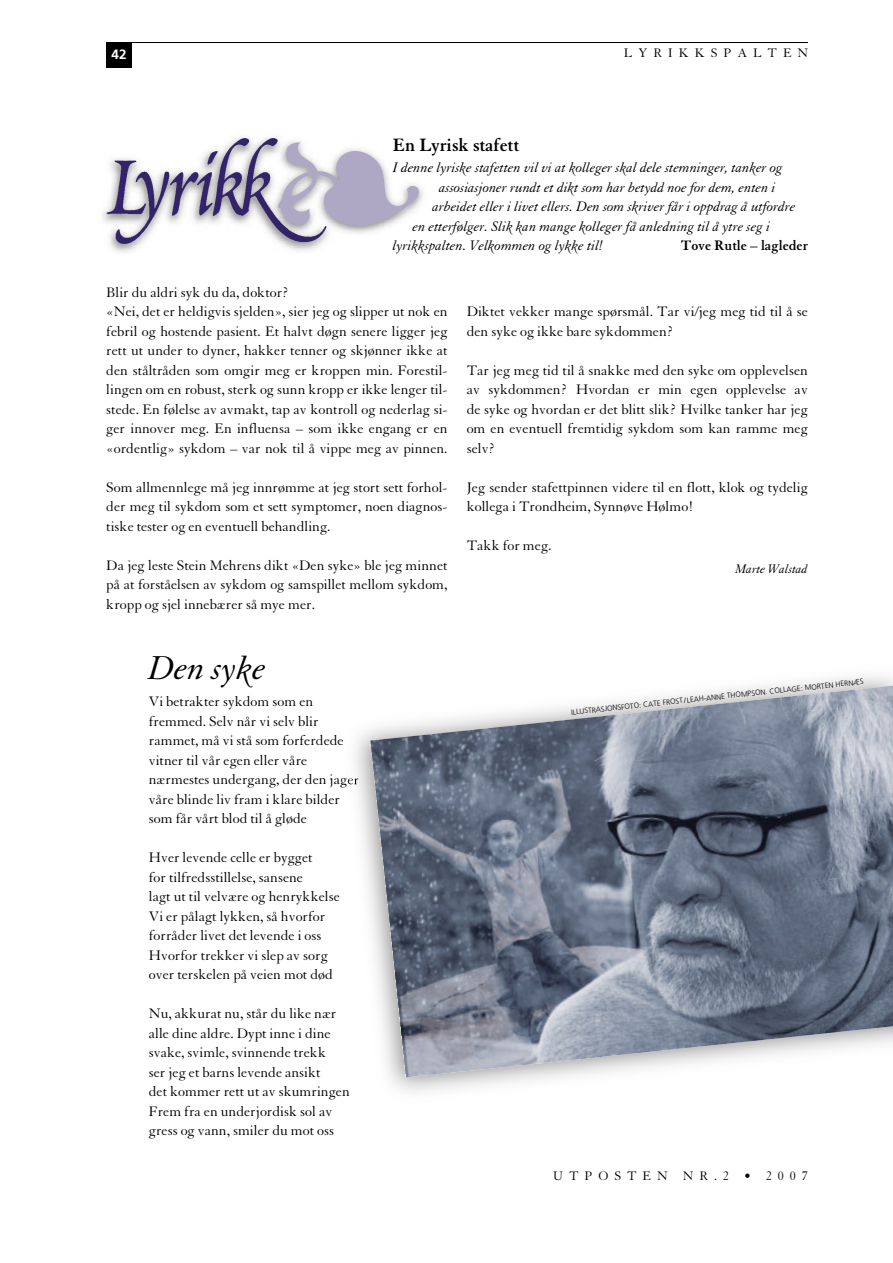
<style>
.page{position:relative;width:893px;height:1263px;background:#fff}
.page>*{position:absolute;margin:0;border:0;box-sizing:border-box;transform-origin:0 0}
.t1{font:italic 36px "Granjon";color:#000}
.t2{font:700 19.5px "Granjon";color:#000}
.t3{font:15px/19.5px "Granjon";color:#000}
.t4{font:italic 15px "Granjon";color:#000}
.t5{font:700 15px "Granjon";color:#000}
.t6{font:13.5px "Granjon";letter-spacing:.445em;color:#000}
.t7{font:italic 13.5px "Granjon";color:#000}
.t8{font:700 13.5px "Frutiger";color:#fff}
.t9{font:300 7.5px "Frutiger";color:#000}
</style>
<div class="page">
<div style="left:106px;top:43px;width:26px;height:25px;background:#000"></div>
<hr style="left:106px;top:42px;width:702px;height:1px;background:#000">
<img style="left:102px;top:137px;width:321px;height:116px">
<img style="left:106px;top:138px;width:223px;height:110px">
<svg style="left:278px;top:142px;width:141px;height:84px"></svg>
<img style="left:341px;top:682px;width:467px;height:410px">
<img style="left:370px;top:686px;width:523px;height:391px">
<p class="t8" style="left:112px;top:49px;width:17px">42</p>
<p class="t6" style="left:624px;top:47px;width:186px">LYRIKKSPALTEN</p>
<h2 class="t2" style="left:393px;top:138px;width:128px">En Lyrisk stafett</h2>
<p class="t4" style="left:393px;top:163px;width:392px">I denne lyriske stafetten vil vi at kolleger skal dele stemninger, tanker og</p>
<p class="t4" style="left:439px;top:182px;width:338px">assosiasjoner rundt et dikt som har betydd noe for dem, enten i</p>
<p class="t4" style="left:433px;top:202px;width:364px">arbeidet eller i livet ellers. Den som skriver får i oppdrag å utfordre</p>
<p class="t4" style="left:413px;top:221px;width:359px">en etterfølger. Slik kan mange kolleger få anledning til å ytre seg i</p>
<p class="t4" style="left:393px;top:241px;width:212px">lyrikkspalten. Velkommen og lykke til!</p>
<p class="t5" style="left:681px;top:240px;width:129px">Tove Rutle – lagleder</p>
<p class="t3" style="left:106px;top:284px;width:343px">Blir du aldri syk du da, doktor?<br>«Nei, det er heldigvis sjelden», sier jeg og slipper ut nok en febril og hostende pasient. Et halvt døgn senere ligger jeg rett ut under to dyner, hakker tenner og skjønner ikke at den ståltråden som omgir meg er kroppen min. Forestil&shy;lingen om en robust, sterk og sunn kropp er ikke lenger til&shy;stede. En følelse av avmakt, tap av kontroll og nederlag si&shy;ger innover meg. En influensa – som ikke engang er en «ordentlig» sykdom – var nok til å vippe meg av pinnen.</p>
<p class="t3" style="left:106px;top:479px;width:343px;text-align:justify">Som allmennlege må jeg innrømme at jeg stort sett forhol&shy;der meg til sykdom som et sett symptomer, noen diagnos&shy;tiske tester og en eventuell behandling.</p>
<p class="t3" style="left:106px;top:557px;width:343px;text-align:justify">Da jeg leste Stein Mehrens dikt «Den syke» ble jeg minnet på at forståelsen av sykdom og samspillet mellom sykdom, kropp og sjel innebærer så mye mer.</p>
<h1 class="t1" style="left:149px;top:656px;width:119px">Den syke</h1>
<p class="t3" style="left:149px;top:693px;width:212px">Vi betrakter sykdom som en fremmed. Selv når vi selv blir rammet, må vi stå som forferdede vitner til vår egen eller våre nærmestes undergang, der den jager våre blinde liv fram i klare bilder som får vårt blod til å gløde</p>
<p class="t3" style="left:149px;top:849px;width:192px">Hver levende celle er bygget<br>for tilfredsstillelse, sansene<br>lagt ut til velvære og henrykkelse<br>Vi er pålagt lykken, så hvorfor forråder livet det levende i oss<br>Hvorfor trekker vi slep av sorg over terskelen på veien mot død</p>
<p class="t3" style="left:149px;top:1005px;width:202px">Nu, akkurat nu, står du like nær alle dine aldre. Dypt inne i dine svake, svimle, svinnende trekk<br>ser jeg et barns levende ansikt<br>det kommer rett ut av skumringen<br>Frem fra en underjordisk sol av gress og vann, smiler du mot oss</p>
<p class="t3" style="left:467px;top:303px;width:343px">Diktet vekker mange spørsmål. Tar vi/jeg meg tid til å se den syke og ikke bare sykdommen?</p>
<p class="t3" style="left:467px;top:362px;width:343px;text-align:justify">Tar jeg meg tid til å snakke med den syke om opplevelsen av sykdommen? Hvordan er min egen opplevelse av de syke og hvordan er det blitt slik? Hvilke tanker har jeg om en eventuell fremtidig sykdom som kan ramme meg selv?</p>
<p class="t3" style="left:467px;top:479px;width:343px">Jeg sender stafettpinnen videre til en flott, klok og tydelig kollega i Trondheim, Synnøve Hølmo!</p>
<p class="t3" style="left:467px;top:537px;width:86px">Takk for meg.</p>
<p class="t7" style="left:735px;top:564px;width:74px">Marte Walstad</p>
<p class="t9" style="left:571px;top:709px;width:296px;rotate:-6deg">ILLUSTRASJONSFOTO: CATE FROST/ LEAH-ANNE THOMPSON. COLLAGE: MORTEN HERNÆS</p>
<p class="t6" style="left:553px;top:1171px;width:256px">UTPOSTEN NR.2 • 2007</p>
</div>
